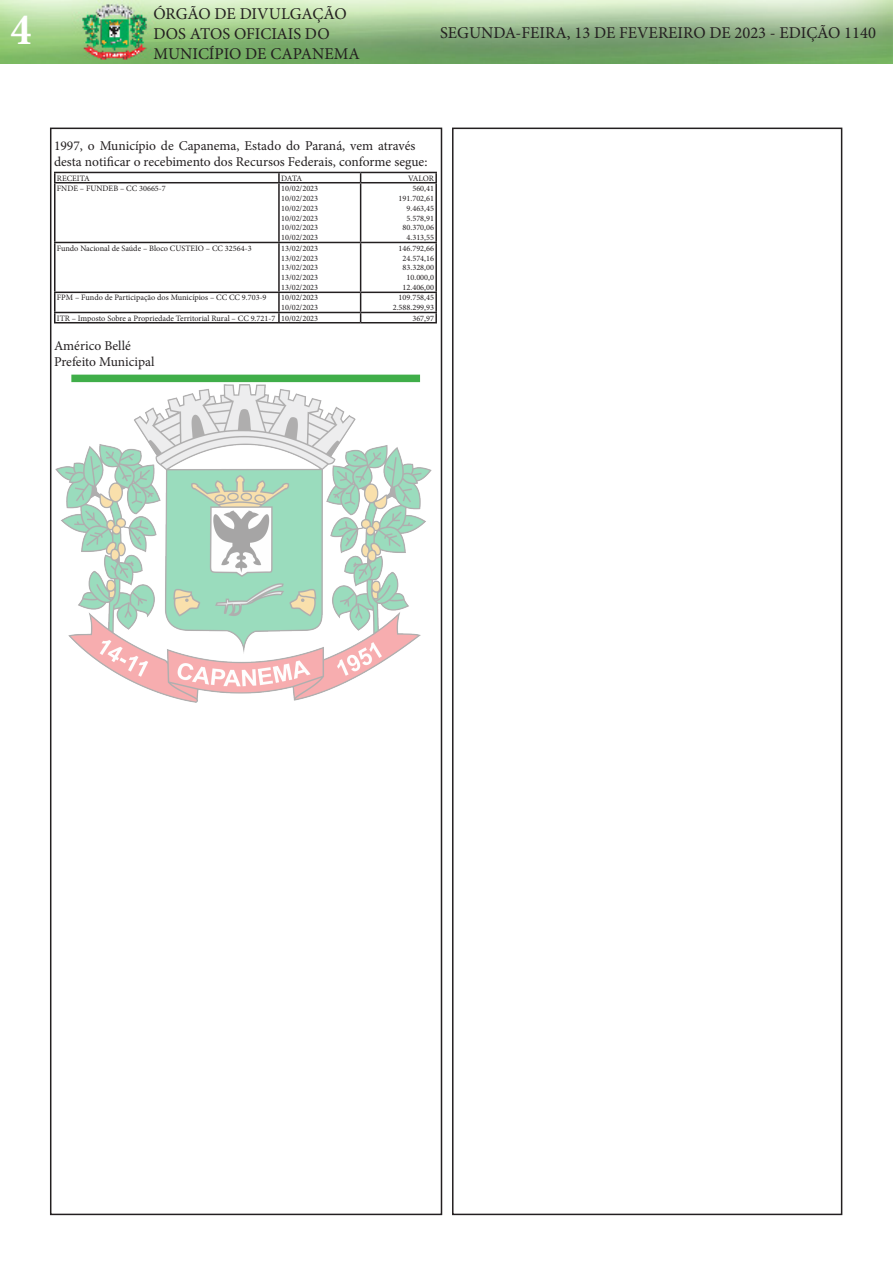
<style>
.page{position:relative;width:893px;height:1263px;background:#fff}
.page>*{position:absolute;margin:0;border:0;box-sizing:border-box;transform-origin:0 0}
.t1{font:700 condensed 45px "Minion Pro";color:#fff}
.t2{font:16.5px/19.8px "Minion Pro";color:#231f20}
.t3{font:13.5px/16.2px "Minion Pro";color:#231f20}
.t4{font:8.25px "Minion Pro";color:#231f20}
</style>
<div class="page">
<div style="left:50px;top:128px;width:392px;height:1087px;border:2px solid #231f20"></div>
<img style="left:0;top:0;width:893px;height:64px">
<div style="left:452px;top:128px;width:390px;height:1087px;border:2px solid #231f20"></div>
<hr style="left:54px;top:172px;width:225px;height:1px;background:#231f20">
<svg style="left:54px;top:173px;width:2px;height:9px"></svg>
<hr style="left:279px;top:172px;width:82px;height:1px;background:#231f20">
<svg style="left:278px;top:173px;width:2px;height:9px"></svg>
<hr style="left:361px;top:172px;width:76px;height:1px;background:#231f20">
<svg style="left:435px;top:173px;width:2px;height:9px"></svg>
<hr style="left:54px;top:182px;width:225px;height:1px;background:#231f20">
<hr style="left:54px;top:183px;width:2px;height:59px;background:#231f20">
<hr style="left:279px;top:182px;width:82px;height:1px;background:#231f20">
<hr style="left:278px;top:183px;width:2px;height:59px;background:#231f20">
<hr style="left:361px;top:182px;width:76px;height:1px;background:#231f20">
<hr style="left:360px;top:183px;width:1px;height:59px;background:#231f20">
<hr style="left:435px;top:183px;width:2px;height:59px;background:#231f20">
<hr style="left:54px;top:242px;width:225px;height:1px;background:#231f20">
<hr style="left:54px;top:243px;width:2px;height:49px;background:#231f20">
<hr style="left:279px;top:242px;width:82px;height:1px;background:#231f20">
<hr style="left:278px;top:243px;width:2px;height:49px;background:#231f20">
<hr style="left:361px;top:242px;width:76px;height:1px;background:#231f20">
<hr style="left:360px;top:243px;width:1px;height:49px;background:#231f20">
<hr style="left:435px;top:243px;width:2px;height:49px;background:#231f20">
<hr style="left:54px;top:292px;width:225px;height:1px;background:#231f20">
<hr style="left:279px;top:292px;width:82px;height:1px;background:#231f20">
<hr style="left:361px;top:292px;width:76px;height:1px;background:#231f20">
<hr style="left:54px;top:312px;width:225px;height:1px;background:#231f20">
<svg style="left:54px;top:293px;width:2px;height:29px"></svg>
<hr style="left:279px;top:312px;width:82px;height:1px;background:#231f20">
<svg style="left:278px;top:293px;width:2px;height:29px"></svg>
<hr style="left:361px;top:312px;width:76px;height:1px;background:#231f20">
<svg style="left:360px;top:293px;width:1px;height:29px"></svg>
<svg style="left:435px;top:293px;width:2px;height:29px"></svg>
<hr style="left:54px;top:322px;width:225px;height:1px;background:#231f20">
<hr style="left:279px;top:322px;width:82px;height:1px;background:#231f20">
<hr style="left:361px;top:322px;width:76px;height:1px;background:#231f20">
<div style="left:71px;top:375px;width:349px;height:7px;background:#40ae49"></div>
<img style="left:55px;top:385px;width:377px;height:318px">
<h1 class="t1" style="left:11px;top:-1px;width:22px">4</h1>
<h2 class="t2" style="left:153px;top:4px;width:208px">ÓRGÃO DE DIVULGAÇÃO<br>DOS ATOS OFICIAIS DO<br>MUNICÍPIO DE CAPANEMA</h2>
<h2 class="t2" style="left:440px;top:23px;width:437px">SEGUNDA-FEIRA, 13 DE FEVEREIRO DE 2023 - EDIÇÃO 1140</h2>
<p class="t3" style="left:54px;top:137px;width:375px">1997, o Município de Capanema, Estado do Paraná, vem através desta notificar o recebimento dos Recursos Federais, conforme segue:</p>
<p class="t4" style="left:57px;top:172px;width:34px">RECEITA</p>
<p class="t4" style="left:281px;top:172px;width:23px">DATA</p>
<p class="t4" style="left:408px;top:172px;width:28px">VALOR</p>
<p class="t4" style="left:57px;top:183px;width:110px">FNDE – FUNDEB – CC 30665-7</p>
<p class="t4" style="left:281px;top:183px;width:39px">10/02/2023</p>
<p class="t4" style="left:281px;top:193px;width:39px">10/02/2023</p>
<p class="t4" style="left:281px;top:202px;width:39px">10/02/2023</p>
<p class="t4" style="left:281px;top:212px;width:39px">10/02/2023</p>
<p class="t4" style="left:281px;top:222px;width:39px">10/02/2023</p>
<p class="t4" style="left:281px;top:232px;width:39px">10/02/2023</p>
<p class="t4" style="left:412px;top:183px;width:23px">560,41</p>
<p class="t4" style="left:399px;top:193px;width:37px">191.702,61</p>
<p class="t4" style="left:407px;top:202px;width:29px">9.463,45</p>
<p class="t4" style="left:407px;top:212px;width:29px">5.578,91</p>
<p class="t4" style="left:403px;top:222px;width:33px">80.370,06</p>
<p class="t4" style="left:407px;top:232px;width:29px">4.313,55</p>
<p class="t4" style="left:57px;top:242px;width:196px">Fundo Nacional de Saúde – Bloco CUSTEIO – CC 32564-3</p>
<p class="t4" style="left:281px;top:242px;width:39px">13/02/2023</p>
<p class="t4" style="left:281px;top:252px;width:39px">13/02/2023</p>
<p class="t4" style="left:281px;top:262px;width:39px">13/02/2023</p>
<p class="t4" style="left:281px;top:272px;width:39px">13/02/2023</p>
<p class="t4" style="left:281px;top:282px;width:39px">13/02/2023</p>
<p class="t4" style="left:57px;top:292px;width:211px">FPM – Fundo de Participação dos Municípios – CC CC 9.703-9</p>
<p class="t4" style="left:281px;top:292px;width:39px">10/02/2023</p>
<p class="t4" style="left:281px;top:302px;width:39px">10/02/2023</p>
<p class="t4" style="left:399px;top:242px;width:37px">146.792,66</p>
<p class="t4" style="left:403px;top:252px;width:33px">24.574,16</p>
<p class="t4" style="left:403px;top:262px;width:33px">83.328,00</p>
<p class="t4" style="left:407px;top:272px;width:29px">10.000,0</p>
<p class="t4" style="left:403px;top:282px;width:33px">12.406,00</p>
<p class="t4" style="left:399px;top:292px;width:37px">109.758,45</p>
<p class="t4" style="left:393px;top:302px;width:43px">2.588.299,93</p>
<p class="t4" style="left:57px;top:312px;width:220px">ITR – Imposto Sobre a Propriedade Territorial Rural – CC 9.721-7</p>
<p class="t4" style="left:281px;top:312px;width:39px">10/02/2023</p>
<p class="t4" style="left:412px;top:312px;width:23px">367,97</p>
<p class="t3" style="left:54px;top:338px;width:78px">Américo Bellé</p>
<p class="t3" style="left:54px;top:354px;width:102px">Prefeito Municipal</p>
</div>
